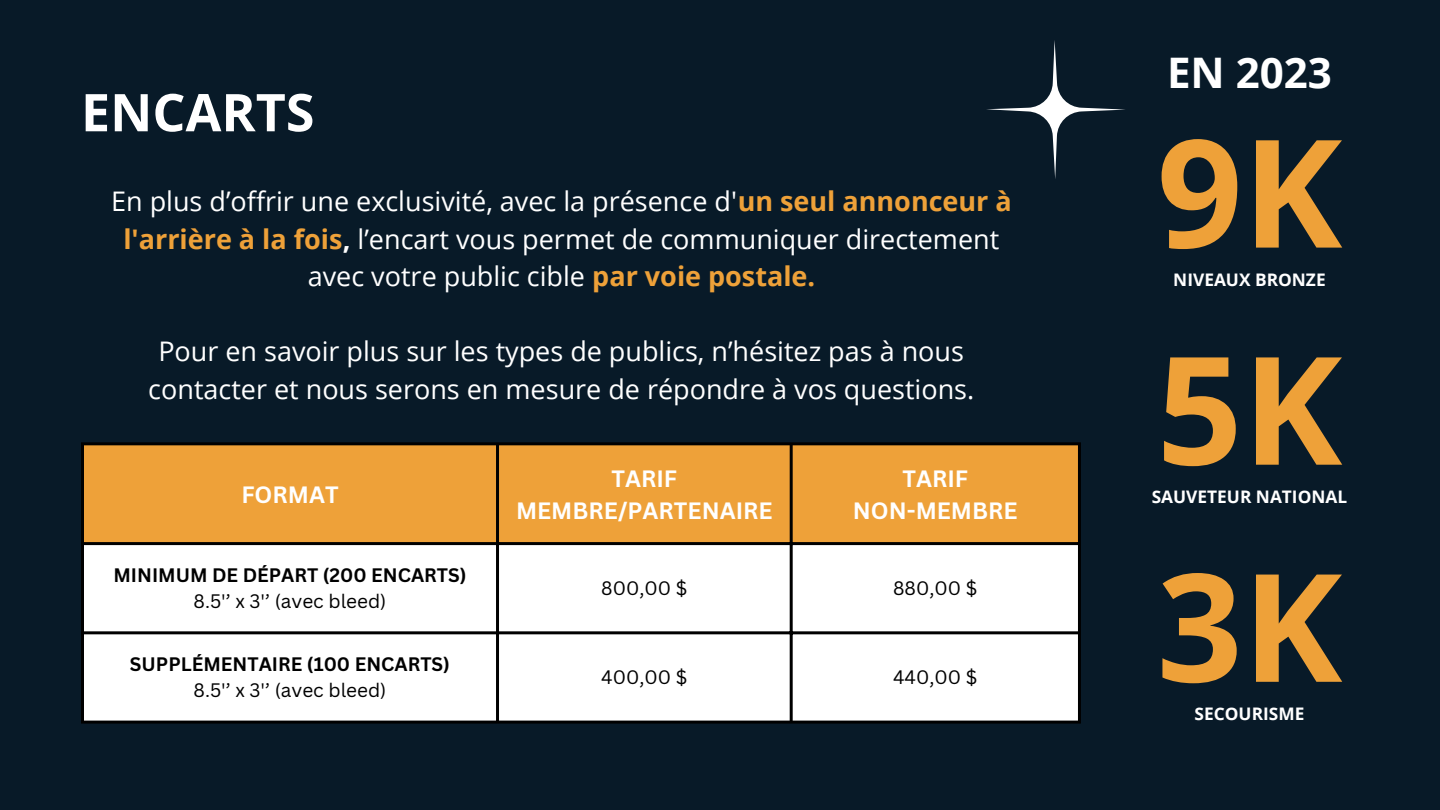
<style>
.page{position:relative;width:1440px;height:810px;background:#081a28}
.page>*{position:absolute;margin:0;border:0;box-sizing:border-box;transform-origin:0 0}
.t1{font:700 150.2px "Open Sans";color:#eea139}
.t2{font:700 52px "Open Sans";color:#fff}
.t3{font:700 42.1px "Open Sans";color:#fff}
.t4{font:27px/37.5px "Open Sans";color:#fff;text-align:center}
.t5{font:700 23px/31.5px "Canva Sans";color:#fff;text-align:center}
.t6{font:19px "Canva Sans";color:#000}
.t7{font:700 19px "Canva Sans";color:#000}
.t8{font:700 17.3px "Open Sans";color:#fff}
.s1{font-weight:700;color:#eea139}
.s2{font-weight:700}
</style>
<div class="page">
<svg style="left:986px;top:40px;width:139px;height:139px"></svg>
<div style="left:84px;top:445px;width:994px;height:97px;background:#eea139"></div>
<div style="left:84px;top:545px;width:994px;height:176px;background:#fff"></div>
<hr style="left:81px;top:445px;width:3px;height:276px;background:#000">
<hr style="left:496px;top:445px;width:3px;height:276px;background:#000">
<hr style="left:790px;top:445px;width:3px;height:276px;background:#000">
<hr style="left:1078px;top:445px;width:3px;height:276px;background:#000">
<hr style="left:81px;top:442px;width:1000px;height:3px;background:#000">
<hr style="left:81px;top:542px;width:1000px;height:3px;background:#000">
<hr style="left:81px;top:631px;width:1000px;height:3px;background:#000">
<hr style="left:81px;top:721px;width:1000px;height:3px;background:#000">
<h2 class="t2" style="left:81px;top:76px;width:235px">ENCARTS</h2>
<h1 class="t4" style="left:111px;top:182px;width:902px">En plus d’offrir une exclusivité, avec la présence d'<span class="s1">un seul annonceur à l'arrière à la fois</span><span class="s2">,</span> l’encart vous permet de communiquer directement avec votre public cible <span class="s1">par voie postale.</span></h1>
<h1 class="t4" style="left:148px;top:332px;width:827px">Pour en savoir plus sur les types de publics, n’hésitez pas à nous contacter et nous serons en mesure de répondre à vos questions.</h1>
<p class="t5" style="left:241px;top:478px;width:99px">FORMAT</p>
<p class="t7" style="left:113px;top:562px;width:355px">MINIMUM DE DÉPART (200 ENCARTS)</p>
<p class="t6" style="left:194px;top:588px;width:194px">8.5'’ x 3'’ (avec bleed)</p>
<p class="t7" style="left:130px;top:651px;width:322px">SUPPLÉMENTAIRE (100 ENCARTS)</p>
<p class="t6" style="left:194px;top:677px;width:194px">8.5'’ x 3'’ (avec bleed)</p>
<p class="t5" style="left:516px;top:463px;width:258px">TARIF<br>MEMBRE/PARTENAIRE</p>
<p class="t5" style="left:902px;top:463px;width:67px">TARIF</p>
<p class="t5" style="left:853px;top:494px;width:166px">NON-MEMBRE</p>
<p class="t6" style="left:601px;top:574px;width:88px">800,00 $</p>
<p class="t6" style="left:893px;top:574px;width:86px">880,00 $</p>
<p class="t6" style="left:601px;top:664px;width:88px">400,00 $</p>
<p class="t6" style="left:893px;top:664px;width:86px">440,00 $</p>
<p class="t3" style="left:1167px;top:43px;width:166px">EN 2023</p>
<p class="t1" style="left:1157px;top:87px;width:187px">9K</p>
<p class="t8" style="left:1173px;top:267px;width:154px">NIVEAUX BRONZE</p>
<p class="t1" style="left:1157px;top:304px;width:187px">5K</p>
<p class="t8" style="left:1152px;top:484px;width:197px">SAUVETEUR NATIONAL</p>
<h3 class="t1" style="left:1157px;top:521px;width:187px">3K</h3>
<p class="t8" style="left:1195px;top:701px;width:111px">SECOURISME</p>
</div>
